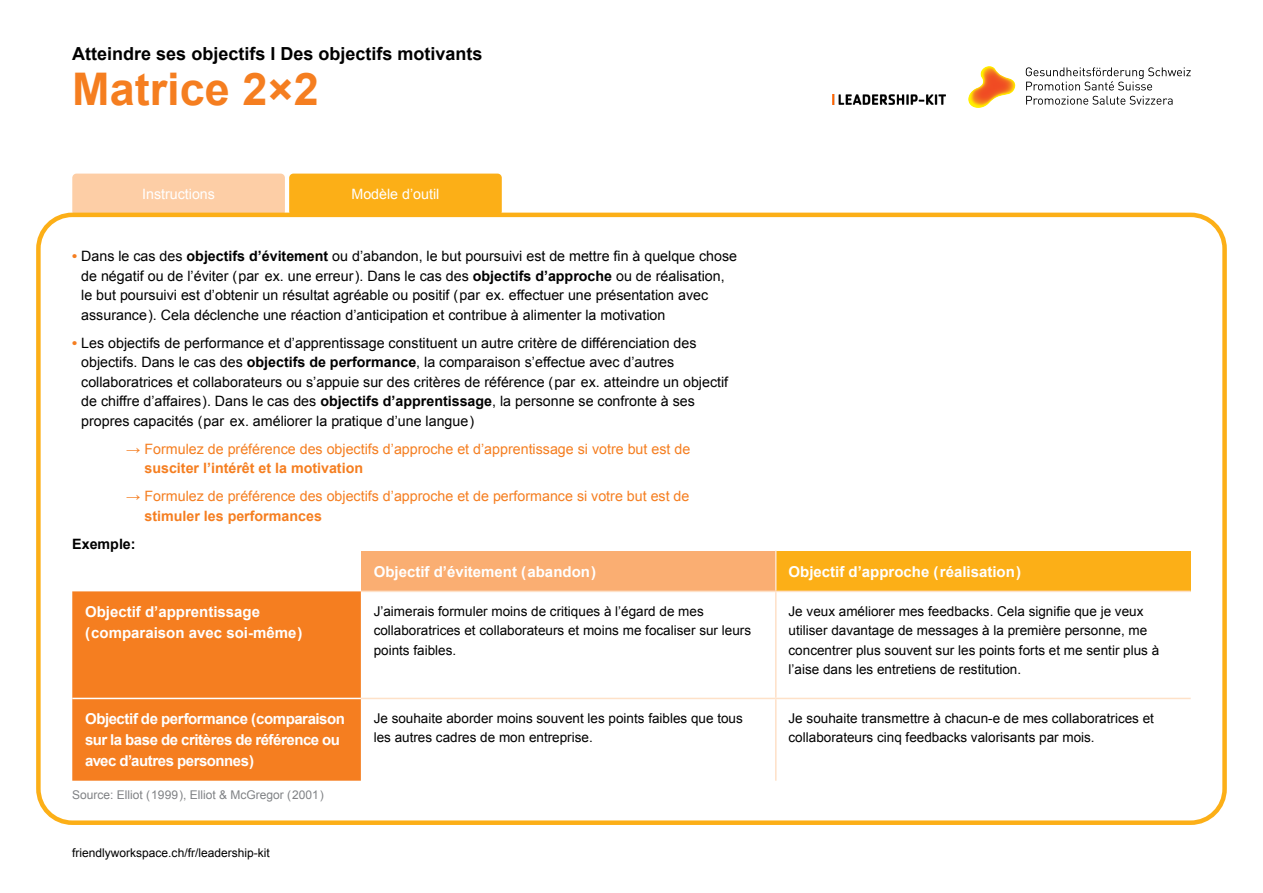
<style>
.page{position:relative;width:1263px;height:893px;background:#fff}
.page>*{position:absolute;margin:0;border:0;box-sizing:border-box;transform-origin:0 0}
.Titel_30{font:700 45px "Arial";color:#f57e20}
.Kolumnentitel{font:700 18px "Arial";color:#000}
.t1{font:700 15px/21px "Arial";color:#fff}
.t2{font:700 15px/21px "Arial";letter-spacing:-.03em;color:#fff}
.Lauftext_Aufzaehlung{font:14.25px/19.5px "Arial";color:#000}
.Lauftext_Aufzaehlung-2{font:14.25px/19.5px "Arial";color:#f57e20}
.t3{font:14.25px "Arial";color:#fff}
.Lauftext_Aufzaehlung-3{font:700 14.25px "Arial";color:#000}
.Lauftext{font:13.5px/19.5px "Arial";color:#000}
._01_Quelle{font:12px "Arial";color:#808285}
.t4{font:12px "Arial";color:#000}
.s1{font-weight:700;color:#f57e20}
.s2{font-weight:700}
</style>
<div class="page">
<img style="left:968px;top:66px;width:48px;height:42px">
<svg style="left:1026px;top:67px;width:165px;height:23px"></svg>
<svg style="left:1026px;top:96px;width:146px;height:9px"></svg>
<img style="left:832px;top:95px;width:113px;height:10px">
<div style="left:289px;top:174px;width:213px;height:41px;background:#fcaf17;border-radius:4px"></div>
<div style="left:72px;top:174px;width:213px;height:41px;background:#fdcea6;border-radius:4px"></div>
<div style="left:36px;top:213px;width:1191px;height:612px;border:4px solid #fcaf17;border-radius:34px"></div>
<div style="left:361px;top:551px;width:415px;height:40px;background:#faae72"></div>
<div style="left:776px;top:551px;width:415px;height:40px;background:#fcaf17"></div>
<div style="left:72px;top:591px;width:289px;height:190px;background:#f57e20"></div>
<svg style="left:361px;top:697px;width:414px;height:3px"></svg>
<svg style="left:776px;top:592px;width:415px;height:189px"></svg>
<hr style="left:72px;top:698px;width:289px;height:1px;background:#fff">
<hr style="left:775px;top:551px;width:1px;height:40px;background:#fee1c8">
<hr style="left:361px;top:591px;width:415px;height:1px;background:#fee1c8">
<hr style="left:776px;top:591px;width:415px;height:1px;background:#fee1c8">
<hr style="left:775px;top:592px;width:1px;height:106px;background:#fee1c8">
<hr style="left:361px;top:698px;width:415px;height:1px;background:#fee1c8">
<hr style="left:776px;top:698px;width:415px;height:1px;background:#fee1c8">
<hr style="left:775px;top:699px;width:1px;height:82px;background:#fee1c8">
<p class="Kolumnentitel" style="left:72px;top:42px;width:412px">Atteindre ses objectifs I Des objectifs motivants</p>
<p class="Titel_30" style="left:72px;top:59px;width:248px">Matrice 2×2</p>
<p class="t3" style="left:142px;top:184px;width:74px">Instructions</p>
<p class="t3" style="left:351px;top:184px;width:89px">Modèle d’outil</p>
<p class="Lauftext_Aufzaehlung" style="left:81px;top:247px;width:657px;text-indent:-9px"><span class="s1">•</span> Dans le cas des <span class="s2">objectifs d’évitement</span> ou d’abandon, le but poursuivi est de mettre fin à quelque chose de négatif ou de l’éviter ( par ex. une erreur ). Dans le cas des <span class="s2">objectifs d’approche</span> ou de réalisation, le but poursuivi est d’obtenir un résultat agréable ou positif ( par ex. effectuer une présentation avec assurance ). Cela déclenche une réaction d’anticipation et contribue à alimenter la motivation</p>
<p class="Lauftext_Aufzaehlung" style="left:81px;top:333px;width:648px;text-indent:-9px"><span class="s1">•</span> Les objectifs de performance et d’apprentissage constituent un autre critère de différenciation des objectifs. Dans le cas des <span class="s2">objectifs de performance</span>, la comparaison s’effectue avec d’autres collaboratrices et collaborateurs ou s’appuie sur des critères de référence ( par ex. atteindre un objectif de chiffre d’affaires ). Dans le cas des <span class="s2">objectifs d’apprentissage</span>, la personne se confronte à ses propres capacités ( par ex. améliorer la pratique d’une langue )</p>
<p class="Lauftext_Aufzaehlung-2" style="left:144px;top:439px;width:547px;text-indent:-18px">→ Formulez de préférence des objectifs d’approche et d’apprentissage si votre but est de <span class="s2">susciter l’intérêt et la motivation</span></p>
<p class="Lauftext_Aufzaehlung-2" style="left:144px;top:487px;width:546px;text-indent:-18px">→ Formulez de préférence des objectifs d’approche et de performance si votre but est de <span class="s2">stimuler les performances</span></p>
<p class="Lauftext_Aufzaehlung-3" style="left:72px;top:534px;width:65px">Exemple:</p>
<p class="t1" style="left:374px;top:562px;width:224px">Objectif d’évitement ( abandon )</p>
<p class="t1" style="left:788px;top:562px;width:234px">Objectif d’approche ( réalisation )</p>
<p class="t1" style="left:85px;top:602px;width:219px">Objectif d’apprentissage<br>( comparaison avec soi-même )</p>
<p class="Lauftext" style="left:374px;top:601px;width:379px">J’aimerais formuler moins de critiques à l’égard de mes collaboratrices et collaborateurs et moins me focaliser sur leurs points faibles.</p>
<p class="Lauftext" style="left:788px;top:601px;width:372px">Je veux améliorer mes feedbacks. Cela signifie que je veux utiliser davantage de messages à la première personne, me concentrer plus souvent sur les points forts et me sentir plus à l’aise dans les entretiens de restitution.</p>
<p class="t2" style="left:85px;top:709px;width:261px">Objectif de performance ( comparaison sur la base de critères de référence ou avec d’autres personnes )</p>
<p class="Lauftext" style="left:374px;top:708px;width:371px">Je souhaite aborder moins souvent les points faibles que tous les autres cadres de mon entreprise.</p>
<p class="Lauftext" style="left:788px;top:708px;width:367px">Je souhaite transmettre à chacun-e de mes collaboratrices et collaborateurs cinq feedbacks valorisants par mois.</p>
<p class="_01_Quelle" style="left:72px;top:787px;width:253px">Source: Elliot ( 1999 ), Elliot &amp; McGregor ( 2001 )</p>
<p class="t4" style="left:72px;top:844px;width:199px">friendlyworkspace.ch/fr/leadership-kit</p>
</div>
